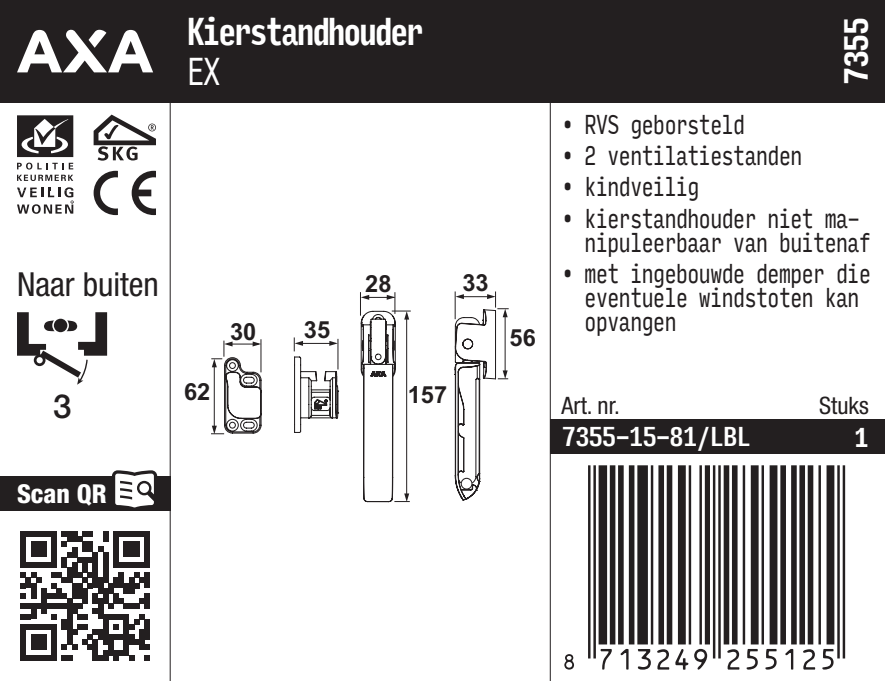
<style>
.page{position:relative;width:885px;height:681px;background:#fff}
.page>*{position:absolute;margin:0;border:0;box-sizing:border-box;transform-origin:0 0}
.t1{font:56px "Precision IDEANUPCT22";color:#231f20}
.t2{font:700 36.8px "Input Mono Condensed";letter-spacing:-.07em;color:#fff;scale:.85 1}
.t3{font:36.8px "Input Mono Condensed";color:#fff;scale:.85 1}
.t4{font:condensed 33.2px "Helvetica Neue LT Pro";color:#231f20}
.t5{font:500 33.2px "Helvetica Neue LT Pro";color:#231f20}
.t6{font:700 32px "Input Mono Condensed";color:#fff}
.t7{font:26px/24px "Input Mono Condensed";letter-spacing:-.05em;color:#231f20;scale:.85 1}
.t8{font:500 26px "Input Mono Condensed";letter-spacing:-.05em;color:#fff}
.t9{font:800 condensed 26px "Helvetica Neue LT Pro";color:#fff}
.t10{font:700 26px "Input Mono Condensed";color:#fff}
.t11{font:condensed 24px "Helvetica Neue LT Pro";color:#231f20}
.t12{font:700 23.6px "Arial";color:#231f20}
</style>
<div class="page">
<div style="left:550px;top:420px;width:334px;height:34px;background:#231f20"></div>
<div style="left:0;top:0;width:884px;height:102px;background:#231f20"></div>
<svg style="left:17px;top:29px;width:136px;height:43px"></svg>
<svg style="left:94px;top:171px;width:24px;height:44px"></svg>
<svg style="left:132px;top:171px;width:24px;height:44px"></svg>
<svg style="left:94px;top:114px;width:62px;height:46px"></svg>
<svg style="left:17px;top:175px;width:56px;height:6px"></svg>
<svg style="left:37px;top:163px;width:36px;height:6px"></svg>
<svg style="left:26px;top:162px;width:6px;height:7px"></svg>
<svg style="left:28px;top:163px;width:3px;height:5px"></svg>
<svg style="left:17px;top:163px;width:5px;height:6px"></svg>
<svg style="left:17px;top:187px;width:57px;height:26px"></svg>
<svg style="left:17px;top:115px;width:56px;height:42px"></svg>
<svg style="left:223px;top:356px;width:242px;height:145px"></svg>
<svg style="left:454px;top:291px;width:54px;height:209px"></svg>
<div style="left:460px;top:477px;width:12px;height:12px;border:1px solid #231f20;border-radius:50%"></div>
<svg style="left:293px;top:292px;width:117px;height:210px"></svg>
<hr style="left:213px;top:365px;width:2px;height:62px;background:#231f20">
<svg style="left:211px;top:425px;width:13px;height:9px"></svg>
<hr style="left:260px;top:339px;width:1px;height:33px;background:#231f20">
<svg style="left:211px;top:340px;width:50px;height:27px"></svg>
<div style="left:229px;top:362px;width:7px;height:7px;border:1px solid #231f20;border-radius:50%"></div>
<svg style="left:17px;top:312px;width:90px;height:72px"></svg>
<svg style="left:21px;top:531px;width:128px;height:129px"></svg>
<hr style="left:549px;top:102px;width:2px;height:578px;background:#231f20">
<hr style="left:169px;top:102px;width:2px;height:578px;background:#231f20">
<div style="left:0;top:476px;width:170px;height:34px;background:#231f20"></div>
<svg style="left:112px;top:470px;width:45px;height:38px"></svg>
<p class="t4" style="left:17px;top:264px;width:143px">Naar buiten</p>
<p class="t5" style="left:53px;top:386px;width:20px">3</p>
<p class="t9" style="left:17px;top:477px;width:91px">Scan QR</p>
<h2 class="t2" style="left:187px;top:-1px;width:280px">Kierstandhouder</h2>
<h2 class="t3" style="left:187px;top:38px;width:41px">EX</h2>
<p class="t12" style="left:184px;top:375px;width:28px">62</p>
<p class="t12" style="left:230px;top:315px;width:28px">30</p>
<p class="t12" style="left:304px;top:313px;width:28px">35</p>
<p class="t12" style="left:365px;top:267px;width:28px">28</p>
<p class="t12" style="left:462px;top:266px;width:28px">33</p>
<p class="t12" style="left:408px;top:377px;width:41px">157</p>
<p class="t12" style="left:509px;top:321px;width:28px">56</p>
<p class="t6" style="left:827px;top:85px;width:69px;rotate:-90deg">7355</p>
<p class="t7" style="left:561px;top:110px;width:218px">• RVS geborsteld</p>
<p class="t7" style="left:561px;top:142px;width:285px">• 2 ventilatiestanden</p>
<p class="t7" style="left:561px;top:173px;width:164px">• kindveilig</p>
<p class="t7" style="left:584px;top:204px;width:339px;text-indent:-23px">• kierstandhouder niet ma&shy;nipuleerbaar van buitenaf</p>
<p class="t7" style="left:584px;top:260px;width:339px;text-indent:-23px">• met ingebouwde demper die eventuele windstoten kan opvangen</p>
<p class="t11" style="left:561px;top:392px;width:60px">Art. nr.</p>
<p class="t11" style="left:819px;top:392px;width:51px">Stuks</p>
<p class="t8" style="left:561px;top:413px;width:191px">7355-15-81/LBL</p>
<p class="t10" style="left:854px;top:414px;width:16px">1</p>
<h1 class="t1" style="left:550px;top:592px;width:296px">x(7B3CE9*MPPLMP(</h1>
</div>
